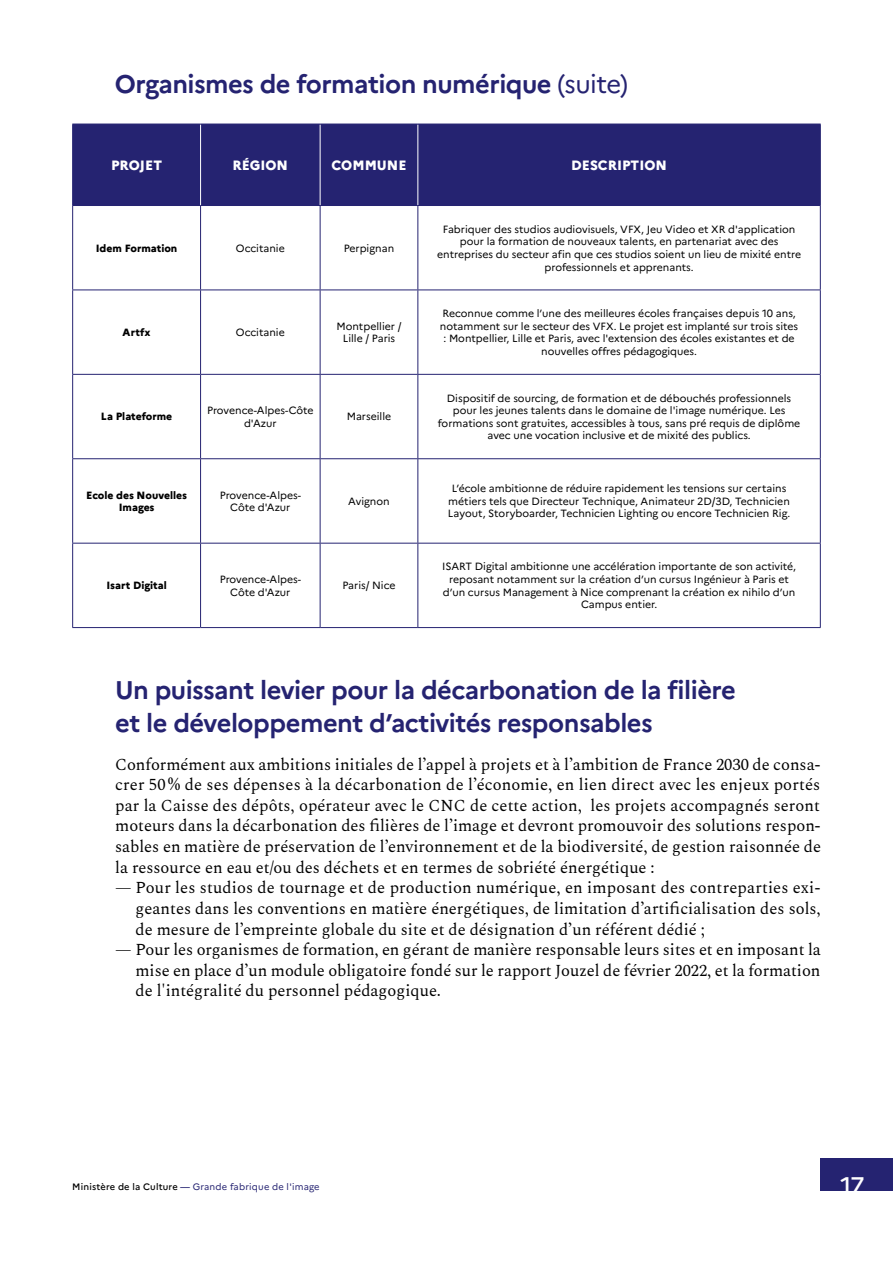
<style>
.page{position:relative;width:893px;height:1263px;background:#fff}
.page>*{position:absolute;margin:0;border:0;box-sizing:border-box;transform-origin:0 0}
._01_Chapeau_Marianne{font:700 25.5px/33px "Marianne";letter-spacing:-.02em;color:#252371}
.t1{font:500 24px "Marianne";color:#fff}
._01_Texte-labeur_Spe{font:16.5px/20.7px "Spectral";color:#000;text-align:justify}
._01_Texte-labeur_Mar{font:800 13.5px "Marianne";color:#fff}
._01_Texte-labeur_Mar-2{font:10.5px/12.6px "Marianne";color:#000;text-align:center}
._01_Texte-labeur_Mar-3{font:800 10.5px/12.6px "Marianne";color:#000;text-align:center}
.t2{font:9.3px "Marianne";letter-spacing:.02em;color:#252371}
.s1{font-weight:400}
.s2{font-weight:500;color:#000}
.s3{font-weight:500}
</style>
<div class="page">
<div style="left:73px;top:125px;width:747px;height:80px;background:#252371"></div>
<hr style="left:200px;top:124px;width:1px;height:81px;background:#fff">
<hr style="left:320px;top:124px;width:1px;height:81px;background:#fff">
<hr style="left:417px;top:124px;width:1px;height:81px;background:#fff">
<hr style="left:72px;top:205px;width:129px;height:1px;background:#252371">
<hr style="left:72px;top:206px;width:1px;height:84px;background:#252371">
<hr style="left:201px;top:205px;width:119px;height:1px;background:#252371">
<hr style="left:200px;top:206px;width:1px;height:84px;background:#252371">
<hr style="left:320px;top:205px;width:98px;height:1px;background:#252371">
<hr style="left:320px;top:206px;width:1px;height:84px;background:#252371">
<hr style="left:418px;top:205px;width:403px;height:1px;background:#252371">
<hr style="left:417px;top:206px;width:1px;height:84px;background:#252371">
<hr style="left:820px;top:206px;width:1px;height:84px;background:#252371">
<hr style="left:72px;top:290px;width:129px;height:1px;background:#252371">
<hr style="left:72px;top:290px;width:1px;height:84px;background:#252371">
<hr style="left:201px;top:290px;width:119px;height:1px;background:#252371">
<hr style="left:200px;top:290px;width:1px;height:84px;background:#252371">
<hr style="left:320px;top:290px;width:98px;height:1px;background:#252371">
<hr style="left:320px;top:290px;width:1px;height:84px;background:#252371">
<hr style="left:418px;top:290px;width:403px;height:1px;background:#252371">
<hr style="left:417px;top:290px;width:1px;height:84px;background:#252371">
<hr style="left:820px;top:290px;width:1px;height:84px;background:#252371">
<hr style="left:72px;top:374px;width:129px;height:1px;background:#252371">
<hr style="left:72px;top:375px;width:1px;height:83px;background:#252371">
<hr style="left:201px;top:374px;width:119px;height:1px;background:#252371">
<hr style="left:200px;top:375px;width:1px;height:83px;background:#252371">
<hr style="left:320px;top:374px;width:98px;height:1px;background:#252371">
<hr style="left:320px;top:375px;width:1px;height:83px;background:#252371">
<hr style="left:418px;top:374px;width:403px;height:1px;background:#252371">
<hr style="left:417px;top:375px;width:1px;height:83px;background:#252371">
<hr style="left:820px;top:375px;width:1px;height:83px;background:#252371">
<hr style="left:72px;top:458px;width:129px;height:1px;background:#252371">
<hr style="left:72px;top:459px;width:1px;height:84px;background:#252371">
<hr style="left:201px;top:458px;width:119px;height:1px;background:#252371">
<hr style="left:200px;top:459px;width:1px;height:84px;background:#252371">
<hr style="left:320px;top:458px;width:98px;height:1px;background:#252371">
<hr style="left:320px;top:459px;width:1px;height:84px;background:#252371">
<hr style="left:418px;top:458px;width:403px;height:1px;background:#252371">
<hr style="left:417px;top:459px;width:1px;height:84px;background:#252371">
<hr style="left:820px;top:459px;width:1px;height:84px;background:#252371">
<hr style="left:72px;top:543px;width:129px;height:1px;background:#252371">
<hr style="left:72px;top:543px;width:1px;height:84px;background:#252371">
<hr style="left:201px;top:543px;width:119px;height:1px;background:#252371">
<hr style="left:200px;top:543px;width:1px;height:84px;background:#252371">
<hr style="left:320px;top:543px;width:98px;height:1px;background:#252371">
<hr style="left:320px;top:543px;width:1px;height:84px;background:#252371">
<hr style="left:418px;top:543px;width:403px;height:1px;background:#252371">
<hr style="left:417px;top:543px;width:1px;height:84px;background:#252371">
<hr style="left:820px;top:543px;width:1px;height:84px;background:#252371">
<hr style="left:72px;top:627px;width:129px;height:1px;background:#252371">
<hr style="left:201px;top:627px;width:119px;height:1px;background:#252371">
<hr style="left:320px;top:627px;width:98px;height:1px;background:#252371">
<hr style="left:418px;top:627px;width:403px;height:1px;background:#252371">
<hr style="left:72px;top:124px;width:129px;height:1px;background:#252371">
<hr style="left:201px;top:124px;width:119px;height:1px;background:#252371">
<hr style="left:320px;top:124px;width:98px;height:1px;background:#252371">
<hr style="left:418px;top:124px;width:403px;height:1px;background:#252371">
<hr style="left:72px;top:124px;width:1px;height:81px;background:#252371">
<hr style="left:820px;top:124px;width:1px;height:81px;background:#252371">
<div style="left:821px;top:1158px;width:72px;height:33px;background:#252371"></div>
<p class="_01_Chapeau_Marianne" style="left:115px;top:67px;width:515px">Organismes de formation numérique <span class="s1">(suite)</span></p>
<p class="_01_Texte-labeur_Mar" style="left:111px;top:157px;width:53px">PROJET</p>
<p class="_01_Texte-labeur_Mar" style="left:233px;top:157px;width:57px">RÉGION</p>
<p class="_01_Texte-labeur_Mar" style="left:331px;top:157px;width:77px">COMMUNE</p>
<p class="_01_Texte-labeur_Mar" style="left:571px;top:157px;width:97px">DESCRIPTION</p>
<p class="_01_Texte-labeur_Mar-3" style="left:96px;top:242px;width:83px">Idem Formation</p>
<p class="_01_Texte-labeur_Mar-2" style="left:236px;top:242px;width:50px">Occitanie</p>
<p class="_01_Texte-labeur_Mar-2" style="left:344px;top:242px;width:52px">Perpignan</p>
<p class="_01_Texte-labeur_Mar-3" style="left:123px;top:326px;width:30px">Artfx</p>
<p class="_01_Texte-labeur_Mar-2" style="left:236px;top:326px;width:50px">Occitanie</p>
<p class="_01_Texte-labeur_Mar-2" style="left:336px;top:320px;width:67px">Montpellier /<br>Lille / Paris</p>
<p class="_01_Texte-labeur_Mar-3" style="left:101px;top:410px;width:73px">La Plateforme</p>
<p class="_01_Texte-labeur_Mar-2" style="left:207px;top:404px;width:108px">Provence-Alpes-Côte d'Azur</p>
<p class="_01_Texte-labeur_Mar-2" style="left:347px;top:410px;width:46px">Marseille</p>
<p class="_01_Texte-labeur_Mar-3" style="left:86px;top:488px;width:102px">Ecole des Nouvelles<br>Images</p>
<p class="_01_Texte-labeur_Mar-2" style="left:220px;top:488px;width:83px">Provence-Alpes-<br>Côte d'Azur</p>
<p class="_01_Texte-labeur_Mar-2" style="left:348px;top:495px;width:43px">Avignon</p>
<p class="_01_Texte-labeur_Mar-3" style="left:106px;top:579px;width:62px">Isart Digital</p>
<p class="_01_Texte-labeur_Mar-2" style="left:220px;top:573px;width:83px">Provence-Alpes-<br>Côte d'Azur</p>
<p class="_01_Texte-labeur_Mar-2" style="left:342px;top:579px;width:55px">Paris/ Nice</p>
<p class="_01_Texte-labeur_Mar-2" style="left:437px;top:223px;width:365px">Fabriquer des studios audiovisuels, VFX, Jeu Video et XR d'application pour la formation de nouveaux talents, en partenariat avec des entreprises du secteur afin que ces studios soient un lieu de mixité entre professionnels et apprenants.</p>
<p class="_01_Texte-labeur_Mar-2" style="left:440px;top:307px;width:360px">Reconnue comme l’une des meilleures écoles françaises depuis 10 ans, notamment sur le secteur des VFX. Le projet est implanté sur trois sites : Montpellier, Lille et Paris, avec l'extension des écoles existantes et de nouvelles offres pédagogiques.</p>
<p class="_01_Texte-labeur_Mar-2" style="left:438px;top:391px;width:364px">Dispositif de sourcing, de formation et de débouchés professionnels pour les jeunes talents dans le domaine de l'image numérique. Les formations sont gratuites, accessibles à tous, sans pré requis de diplôme avec une vocation inclusive et de mixité des publics.</p>
<p class="_01_Texte-labeur_Mar-2" style="left:448px;top:482px;width:344px">L’école ambitionne de réduire rapidement les tensions sur certains métiers tels que Directeur Technique, Animateur 2D/3D, Technicien<br>Layout, Storyboarder, Technicien Lighting ou encore Technicien Rig.</p>
<p class="_01_Texte-labeur_Mar-2" style="left:442px;top:560px;width:356px">ISART Digital ambitionne une accélération importante de son activité, reposant notamment sur la création d’un cursus Ingénieur à Paris et d’un cursus Management à Nice comprenant la création ex nihilo d’un Campus entier.</p>
<p class="_01_Chapeau_Marianne" style="left:115px;top:674px;width:622px">Un puissant levier pour la décarbonation de la filière et le développement d’activités responsables</p>
<p class="_01_Texte-labeur_Spe" style="left:115px;top:752px;width:707px">Conformément aux ambitions initiales de l’appel à projets et à l’ambition de France 2030 de consa&shy;crer 50 % de ses dépenses à la décarbonation de l’économie, en lien direct avec les enjeux portés par la Caisse des dépôts, opérateur avec le CNC de cette action, les projets accompagnés seront moteurs dans la décarbonation des filières de l’image et devront promouvoir des solutions respon&shy;sables en matière de préservation de l’environnement et de la biodiversité, de gestion raisonnée de la ressource en eau et/ou des déchets et en termes de sobriété énergétique :</p>
<p class="_01_Texte-labeur_Spe" style="left:136px;top:876px;width:687px;text-indent:-20px">— Pour les studios de tournage et de production numérique, en imposant des contreparties exi&shy;geantes dans les conventions en matière énergétiques, de limitation d’artificialisation des sols, de mesure de l’empreinte globale du site et de désignation d’un référent dédié ;</p>
<p class="_01_Texte-labeur_Spe" style="left:136px;top:938px;width:687px;text-indent:-20px">— Pour les organismes de formation, en gérant de manière responsable leurs sites et en imposant la mise en place d’un module obligatoire fondé sur le rapport Jouzel de février 2022, et la formation de l'intégralité du personnel pédagogique.</p>
<p class="t2" style="left:72px;top:1181px;width:249px"><span class="s2">Ministère de la Culture</span> <span class="s3">—</span> Grande fabrique de l'image</p>
<h2 class="t1" style="left:840px;top:1170px;width:26px">17</h2>
</div>
